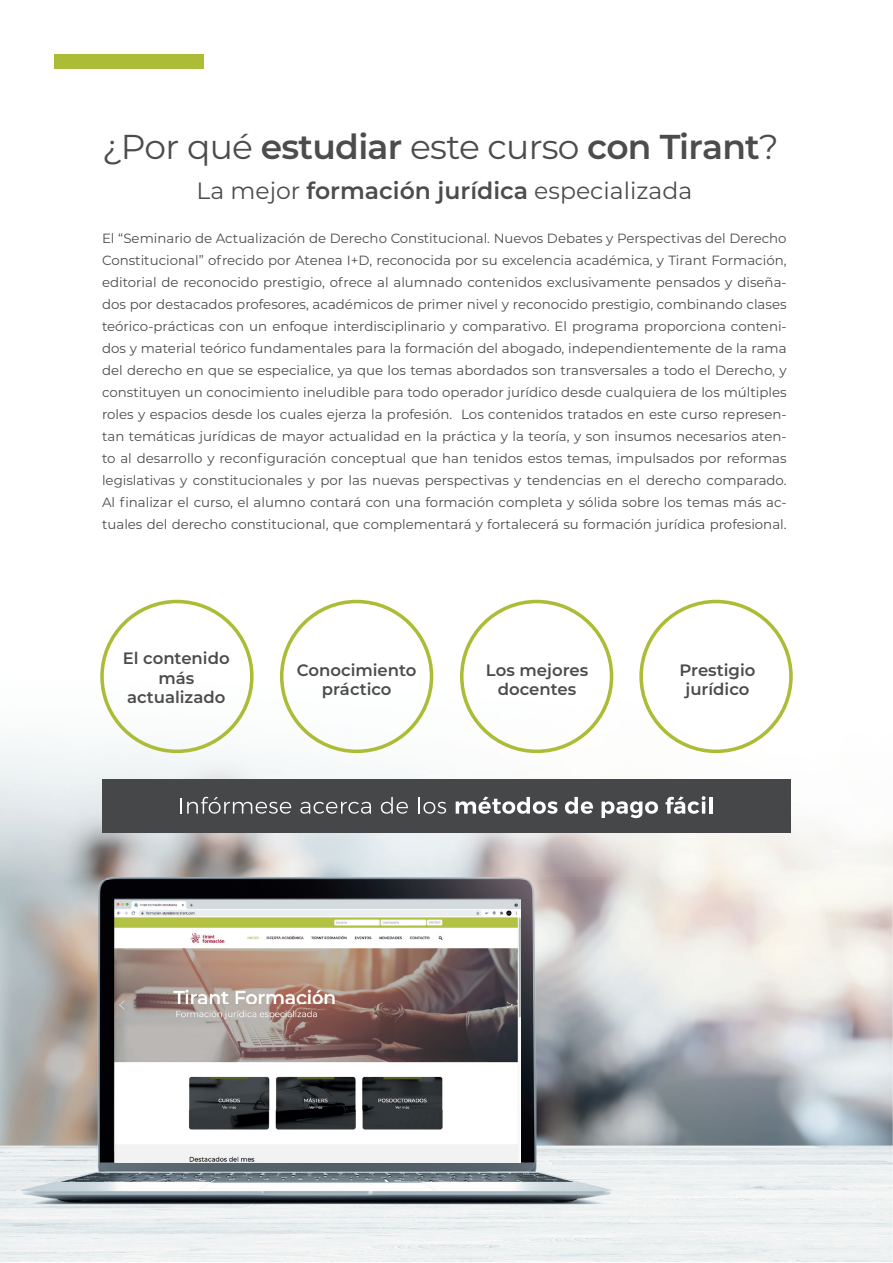
<style>
.page{position:relative;width:893px;height:1263px;background:#fff}
.page>*{position:absolute;margin:0;border:0;box-sizing:border-box;transform-origin:0 0}
.t1{font:34.5px "Montserrat";letter-spacing:-.02em;color:#4d4c4c}
.t2{font:23.55px "Montserrat";color:#4d4c4c}
.t3{font:600 16.5px "Montserrat";color:#4d4c4c}
.t4{font:13.35px/22px "Montserrat";color:#4d4c4c;text-align:justify}
.s1{font-weight:600}
</style>
<div class="page">
<div style="left:54px;top:54px;width:149px;height:14px;background:#acbc36"></div>
<img style="left:0;top:667px;width:893px;height:595px">
<img style="left:115px;top:899px;width:405px;height:264px">
<div style="left:102px;top:779px;width:689px;height:53px;background:#454749"></div>
<svg style="left:180px;top:797px;width:111px;height:17px"></svg>
<svg style="left:300px;top:802px;width:71px;height:12px"></svg>
<svg style="left:381px;top:797px;width:27px;height:17px"></svg>
<svg style="left:418px;top:797px;width:28px;height:17px"></svg>
<svg style="left:456px;top:796px;width:101px;height:18px"></svg>
<svg style="left:565px;top:797px;width:28px;height:17px"></svg>
<svg style="left:601px;top:801px;width:57px;height:17px"></svg>
<svg style="left:665px;top:796px;width:40px;height:18px"></svg>
<hr style="left:709px;top:797px;width:4px;height:17px;background:#fff">
<div style="left:100px;top:600px;width:154px;height:153px;border:4px solid #acbc36;border-radius:50%"></div>
<div style="left:280px;top:600px;width:153px;height:153px;border:4px solid #acbc36;border-radius:50%"></div>
<div style="left:460px;top:600px;width:153px;height:153px;border:4px solid #acbc36;border-radius:50%"></div>
<div style="left:639px;top:600px;width:154px;height:153px;border:4px solid #acbc36;border-radius:50%"></div>
<p class="t1" style="left:102px;top:123px;width:678px">¿Por qué <span class="s1">estudiar</span> este curso <span class="s1">con Tirant</span>?</p>
<p class="t2" style="left:196px;top:175px;width:497px">La mejor <span class="s1">formación jurídica</span> especializada</p>
<p class="t4" style="left:102px;top:227px;width:686px">El “Seminario de Actualización de Derecho Constitucional. Nuevos Debates y Perspectivas del Derecho Constitucional” ofrecido por Atenea I+D, reconocida por su excelencia académica, y Tirant Formación, editorial de reconocido prestigio, ofrece al alumnado contenidos exclusivamente pensados y diseña&shy;dos por destacados profesores, académicos de primer nivel y reconocido prestigio, combinando clases teórico-prácticas con un enfoque interdisciplinario y comparativo. El programa proporciona conteni&shy;dos y material teórico fundamentales para la formación del abogado, independientemente de la rama del derecho en que se especialice, ya que los temas abordados son transversales a todo el Derecho, y constituyen un conocimiento ineludible para todo operador jurídico desde cualquiera de los múltiples roles y espacios desde los cuales ejerza la profesión. Los contenidos tratados en este curso represen&shy;tan temáticas jurídicas de mayor actualidad en la práctica y la teoría, y son insumos necesarios aten&shy;to al desarrollo y reconfiguración conceptual que han tenidos estos temas, impulsados por reformas legislativas y constitucionales y por las nuevas perspectivas y tendencias en el derecho comparado.</p>
<p class="t4" style="left:102px;top:491px;width:686px">Al finalizar el curso, el alumno contará con una formación completa y sólida sobre los temas más ac&shy;tuales del derecho constitucional, que complementará y fortalecerá su formación jurídica profesional.</p>
<p class="t3" style="left:123px;top:647px;width:108px">El contenido</p>
<p class="t3" style="left:158px;top:666px;width:37px">más</p>
<p class="t3" style="left:127px;top:686px;width:100px">actualizado</p>
<p class="t3" style="left:297px;top:658px;width:121px">Conocimiento</p>
<p class="t3" style="left:322px;top:677px;width:71px">práctico</p>
<p class="t3" style="left:486px;top:658px;width:104px">Los mejores</p>
<p class="t3" style="left:498px;top:677px;width:80px">docentes</p>
<p class="t3" style="left:679px;top:658px;width:77px">Prestigio</p>
<p class="t3" style="left:685px;top:677px;width:65px">jurídico</p>
</div>
